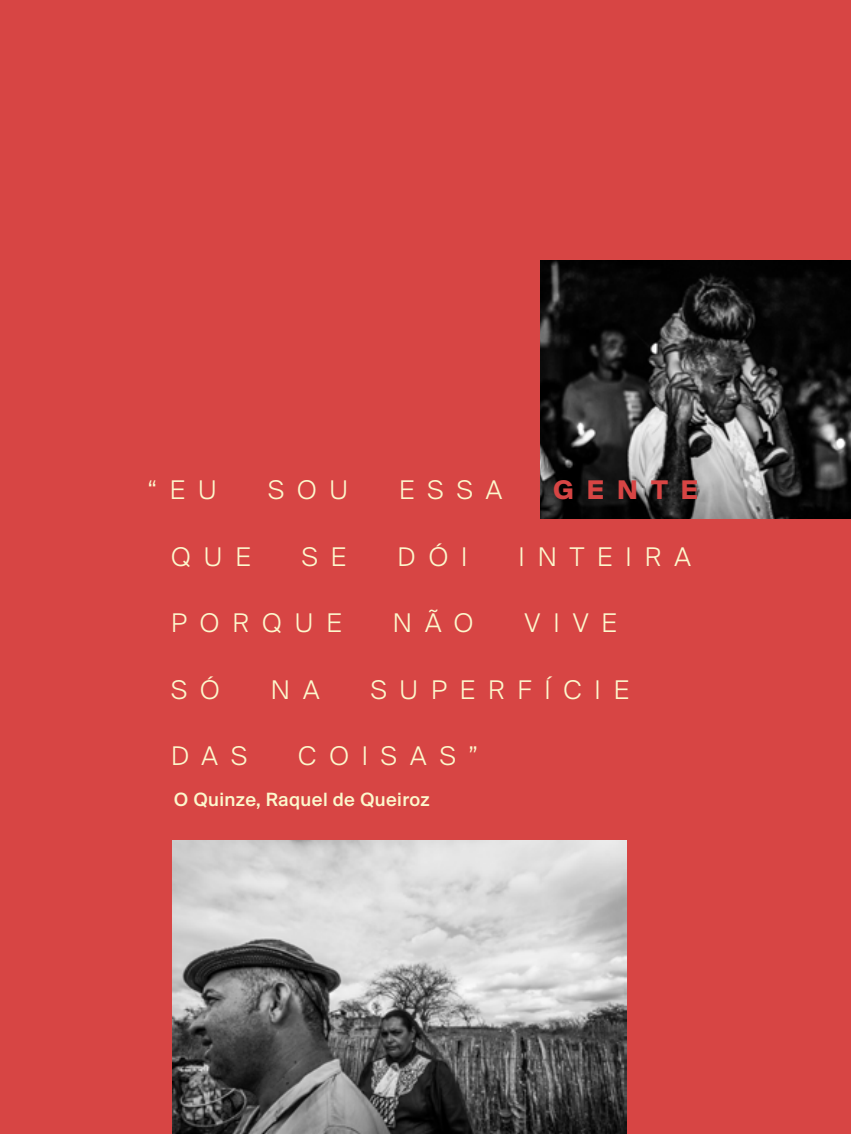
<style>
.page{position:relative;width:851px;height:1134px;background:#fff}
.page>*{position:absolute;margin:0;border:0;box-sizing:border-box;transform-origin:0 0}
.t1{font:300 28.2px "Suisse BP Intl";letter-spacing:.46em;color:#fcf8cd}
.t2{font:700 28.2px "Suisse BP Intl";letter-spacing:.46em;color:#d74544}
.t3{font:500 20px "Suisse BP Intl";letter-spacing:.02em;color:#fcf8cd}
</style>
<div class="page">
<div style="left:0;top:0;width:850px;height:1134px;background:#d74544"></div>
<img style="left:540px;top:260px;width:310px;height:259px">
<img style="left:172px;top:841px;width:454px;height:293px">
<p class="t1" style="left:147px;top:473px;width:71px">“EU</p>
<p class="t1" style="left:268px;top:473px;width:81px">SOU</p>
<p class="t1" style="left:399px;top:473px;width:104px">ESSA</p>
<p class="t2" style="left:553px;top:473px;width:146px">GENTE</p>
<p class="t1" style="left:171px;top:540px;width:81px">QUE</p>
<p class="t1" style="left:302px;top:540px;width:46px">S E</p>
<p class="t1" style="left:397px;top:540px;width:71px">DÓI</p>
<p class="t1" style="left:518px;top:540px;width:174px">INTEIRA</p>
<p class="t1" style="left:171px;top:606px;width:172px">PORQUE</p>
<p class="t1" style="left:393px;top:606px;width:82px">NÃO</p>
<p class="t1" style="left:524px;top:606px;width:94px">VIVE</p>
<p class="t1" style="left:171px;top:673px;width:50px">S Ó</p>
<p class="t1" style="left:271px;top:673px;width:50px">N A</p>
<p class="t1" style="left:370px;top:673px;width:260px">SUPERFÍCIE</p>
<p class="t1" style="left:171px;top:739px;width:77px">DAS</p>
<p class="t1" style="left:298px;top:739px;width:181px">COISAS”</p>
<p class="t3" style="left:174px;top:788px;width:257px">O Quinze, Raquel de Queiroz</p>
</div>
